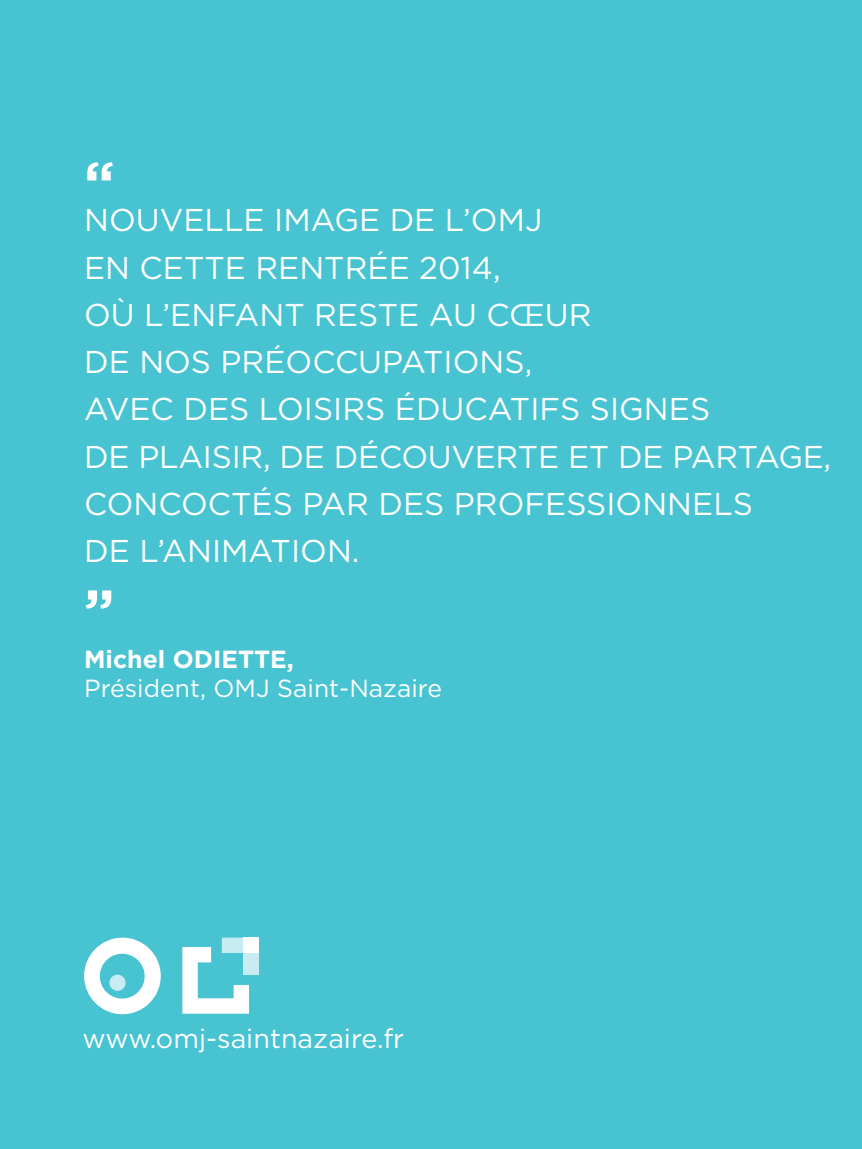
<style>
.page{position:relative;width:862px;height:1149px;background:#fff}
.page>*{position:absolute;margin:0;border:0;box-sizing:border-box;transform-origin:0 0}
.t1{font:700 56.25px "Gotham";color:#fff}
.t2{font:31.5px "Gotham";color:#fff}
.t3{font:27px "Gotham";color:#fff}
.t4{font:24.75px "Gotham";color:#fff}
.t5{font:700 24.75px "Gotham";color:#fff}
</style>
<div class="page">
<div style="left:0;top:0;width:861px;height:1148px;background:#47c3d2"></div>
<svg style="left:182px;top:937px;width:76px;height:76px"></svg>
<div style="left:243px;top:937px;width:15px;height:15px;background:#fff"></div>
<svg style="left:84px;top:937px;width:77px;height:76px"></svg>
<svg style="left:109px;top:974px;width:17px;height:16px"></svg>
<h1 class="t1" style="left:84px;top:145px;width:32px">“</h1>
<p class="t2" style="left:84px;top:200px;width:48px">NOUVELLE</p>
<p class="t2" style="left:274px;top:200px;width:22px">IMAGE</p>
<p class="t2" style="left:389px;top:200px;width:154px">DE L’OMJ</p>
<p class="t2" style="left:84px;top:247px;width:77px">EN CETTE</p>
<p class="t2" style="left:255px;top:247px;width:23px">RENTRÉE</p>
<p class="t2" style="left:419px;top:247px;width:83px">2014,</p>
<p class="t2" style="left:84px;top:294px;width:109px">OÙ L’ENFANT</p>
<p class="t2" style="left:314px;top:294px;width:22px">RESTE</p>
<p class="t2" style="left:428px;top:294px;width:138px">AU CŒUR</p>
<p class="t2" style="left:84px;top:342px;width:79px">DE NOS</p>
<p class="t2" style="left:220px;top:342px;width:23px">PRÉOCCUPATIONS</p>
<p class="t2" style="left:524px;top:342px;width:9px">,</p>
<p class="t2" style="left:84px;top:389px;width:45px">AVEC</p>
<p class="t2" style="left:183px;top:389px;width:22px">DES</p>
<p class="t2" style="left:259px;top:389px;width:19px">LOISIRS</p>
<p class="t2" style="left:394px;top:389px;width:22px">ÉDUCATIFS</p>
<p class="t2" style="left:589px;top:389px;width:21px">SIGNES</p>
<p class="t2" style="left:84px;top:436px;width:73px">DE PLAISIR</p>
<p class="t2" style="left:263px;top:436px;width:94px">, DE DÉCOUVERTE</p>
<p class="t2" style="left:567px;top:436px;width:127px">ETDEPARTAGE</p>
<p class="t2" style="left:823px;top:436px;width:9px">,</p>
<p class="t2" style="left:84px;top:483px;width:24px">CONCOCTÉS</p>
<p class="t2" style="left:302px;top:483px;width:22px">PAR</p>
<p class="t2" style="left:378px;top:483px;width:22px">DES</p>
<p class="t2" style="left:453px;top:483px;width:22px">PROFESSIONNELS</p>
<p class="t2" style="left:84px;top:531px;width:100px">DE L’ANIMATION</p>
<p class="t2" style="left:352px;top:531px;width:9px">.</p>
<h1 class="t1" style="left:84px;top:572px;width:32px">”</h1>
<p class="t5" style="left:84px;top:642px;width:154px">Michel Odiette</p>
<p class="t5" style="left:287px;top:642px;width:9px">,</p>
<p class="t4" style="left:84px;top:672px;width:359px">PRÉSIDENT, OMJ SAINT-NAZAIRE</p>
<p class="t3" style="left:82px;top:1020px;width:323px">WWW.OMJ-SAINTNAZAIRE.FR</p>
</div>
